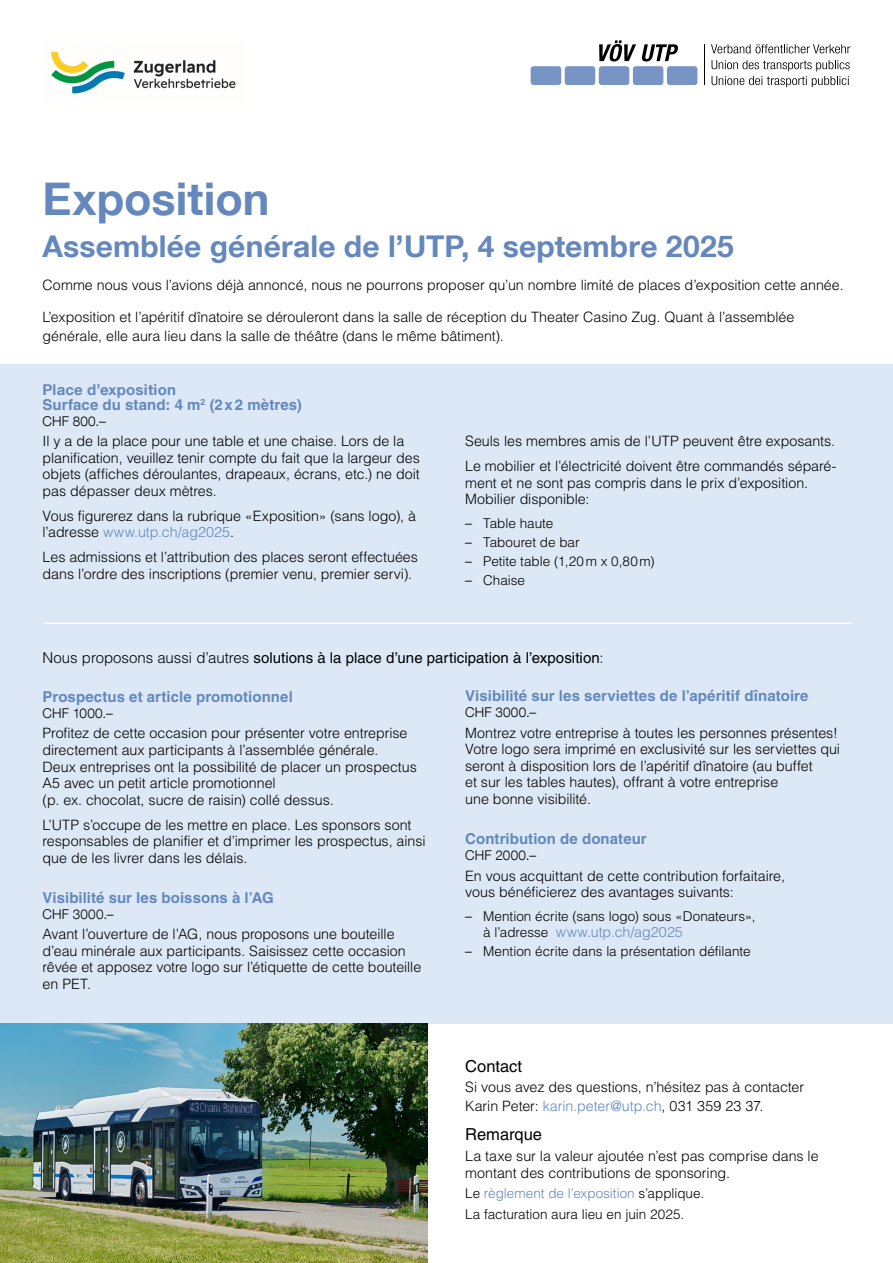
<style>
.page{position:relative;width:893px;height:1263px;background:#fff}
.page>*{position:absolute;margin:0;border:0;box-sizing:border-box;transform-origin:0 0}
.t1{font:700 45px "Helvetica Neue LT Com";color:#6488bd}
.t2{font:700 30px "Helvetica Neue LT Com";letter-spacing:.005em;color:#6488bd}
.t3{font:16.5px "Helvetica LT Std";color:#000}
.t4{font:700 15px "Helvetica LT Std";letter-spacing:.005em;color:#6488bd}
.t5{font:15px "Helvetica LT Std";letter-spacing:.005em;color:#000}
.t6{font:700 15px "Helvetica Neue LT Com";letter-spacing:.015em;color:#6488bd}
.t7{font:300 14.25px/16.5px "Helvetica LT Std";color:#000}
.t8{font:300 14.25px "Helvetica LT Std";letter-spacing:.005em;color:#6488bd}
.t9{font:300 13.5px/20.7px "Helvetica LT Std";color:#000}
.t10{font:300 13.5px "Helvetica Neue LT Com";letter-spacing:.01em;color:#000}
.s1{color:#6488bd}
.s2{font-family:"Helvetica Neue LT Com"}
.s3{font-weight:300}
.s4{font-size:13.5px;color:#000}
</style>
<div class="page">
<div style="left:0;top:364px;width:893px;height:659px;background:#dce8f5"></div>
<div style="left:667px;top:66px;width:30px;height:19px;background:#7894c5;border-radius:3px"></div>
<div style="left:633px;top:66px;width:30px;height:19px;background:#7894c5;border-radius:3px"></div>
<div style="left:599px;top:66px;width:30px;height:19px;background:#7894c5;border-radius:3px"></div>
<div style="left:565px;top:66px;width:30px;height:19px;background:#7894c5;border-radius:3px"></div>
<div style="left:531px;top:66px;width:30px;height:19px;background:#7894c5;border-radius:3px"></div>
<svg style="left:711px;top:44px;width:139px;height:9px"></svg>
<svg style="left:712px;top:60px;width:138px;height:27px"></svg>
<svg style="left:599px;top:40px;width:79px;height:21px"></svg>
<hr style="left:704px;top:44px;width:1px;height:41px;background:#000">
<img style="left:51px;top:51px;width:185px;height:43px">
<img style="left:0;top:1023px;width:428px;height:240px">
<hr style="left:44px;top:622px;width:808px;height:2px;background:#fff">
<h1 class="t1" style="left:43px;top:171px;width:229px">Exposition</h1>
<h2 class="t2" style="left:43px;top:228px;width:693px">Assemblée générale de l’UTP, 4 septembre 2025</h2>
<p class="t7" style="left:43px;top:276px;width:803px">Comme nous vous l’avions déjà annoncé, nous ne pourrons proposer qu’un nombre limité de places d’exposition cette année.</p>
<p class="t7" style="left:43px;top:307px;width:753px;line-height:19.5px">L’exposition et l’apéritif dînatoire se dérouleront dans la salle de réception du Theater Casino Zug. Quant à l’assemblée générale, elle aura lieu dans la salle de théâtre (dans le même bâtiment).</p>
<p class="t6" style="left:43px;top:380px;width:135px">Place d’exposition</p>
<p class="t4" style="left:43px;top:395px;width:261px">Surface du stand: 4 m<sup>2</sup> (2x2 mètres)</p>
<p class="t10" style="left:43px;top:412px;width:65px">CHF 800.–</p>
<p class="t7" style="left:43px;top:433px;width:379px">Il y a de la place pour une table et une chaise. Lors de la planification, veuillez tenir compte du fait que la largeur des objets (affiches déroulantes, drapeaux, écrans, etc.) ne doit pas dépasser deux mètres.</p>
<p class="t7" style="left:43px;top:507px;width:375px">Vous figurerez dans la rubrique «Exposition» (sans logo), à l’adresse <span class="s1">www.utp.ch/ag2025</span>.</p>
<p class="t7" style="left:43px;top:549px;width:377px">Les admissions et l’attribution des places seront effectuées dans l’ordre des inscriptions (premier venu, premier servi).</p>
<p class="t7" style="left:465px;top:428px;width:373px;line-height:25px">Seuls les membres amis de l’UTP peuvent être exposants.<br>Le mobilier et l’électricité doivent être commandés séparé-</p>
<p class="t7" style="left:465px;top:474px;width:344px">ment et ne sont pas compris dans le prix d’exposition.<br>Mobilier disponible:</p>
<p class="t9" style="left:465px;top:512px;width:90px"><span class="s2">–</span> Table haute</p>
<p class="t9" style="left:465px;top:532px;width:116px"><span class="s2">–</span> Tabouret de bar</p>
<p class="t9" style="left:465px;top:551px;width:191px"><span class="s2">–</span> Petite table (1,20m x 0,80m)</p>
<p class="t9" style="left:465px;top:570px;width:61px"><span class="s2">–</span> Chaise</p>
<p class="t5" style="left:43px;top:649px;width:562px"><span class="s3">Nous proposons aussi d’autres</span> solutions à la place d’une participation à l’exposition<span class="s3">:</span></p>
<p class="t4" style="left:43px;top:688px;width:252px">Prospectus et article promotionnel</p>
<p class="t10" style="left:43px;top:705px;width:72px">CHF 1000.–</p>
<p class="t7" style="left:43px;top:725px;width:376px">Profitez de cette occasion pour présenter votre entreprise directement aux participants à l’assemblée générale.<br>Deux entreprises ont la possibilité de placer un prospectus A5 avec un petit article promotionnel<br>(p. ex. chocolat, sucre de raisin) collé dessus.</p>
<p class="t7" style="left:43px;top:816px;width:385px">L’UTP s’occupe de les mettre en place. Les sponsors sont responsables de planifier et d’imprimer les prospectus, ainsi que de les livrer dans les délais.</p>
<p class="t4" style="left:43px;top:888px;width:233px">Visibilité sur les boissons à l’AG</p>
<p class="t10" style="left:43px;top:905px;width:73px">CHF 3000.–</p>
<p class="t7" style="left:43px;top:926px;width:380px">Avant l’ouverture de l’AG, nous proposons une bouteille d’eau minérale aux participants. Saisissez cette occasion rêvée et apposez votre logo sur l’étiquette de cette bouteille en PET.</p>
<p class="t4" style="left:465px;top:687px;width:345px">Visibilité sur les serviettes de l’apéritif dînatoire</p>
<p class="t10" style="left:465px;top:704px;width:73px">CHF 3000.–</p>
<p class="t7" style="left:465px;top:724px;width:376px">Montrez votre entreprise à toutes les personnes présentes!<br>Votre logo sera imprimé en exclusivité sur les serviettes qui seront à disposition lors de l’apéritif dînatoire (au buffet<br>et sur les tables hautes), offrant à votre entreprise<br>une bonne visibilité.</p>
<p class="t4" style="left:465px;top:830px;width:183px">Contribution de donateur</p>
<p class="t10" style="left:465px;top:847px;width:72px">CHF 2000.–</p>
<p class="t7" style="left:465px;top:867px;width:321px">En vous acquittant de cette contribution forfaitaire, vous bénéficierez des avantages suivants:</p>
<p class="t9" style="left:465px;top:905px;width:292px"><span class="s2">–</span> Mention écrite (sans logo) sous «Donateurs»,</p>
<p class="t8" style="left:483px;top:923px;width:201px"><span class="s4">à l’adresse</span> www.utp.ch/ag2025</p>
<p class="t9" style="left:465px;top:941px;width:287px"><span class="s2">–</span> Mention écrite dans la présentation défilante</p>
<p class="t3" style="left:465px;top:1057px;width:58px">Contact</p>
<p class="t7" style="left:465px;top:1076px;width:341px;line-height:19.5px">Si vous avez des questions, n’hésitez pas à contacter<br>Karin Peter: <span class="s1">karin.peter@utp.ch</span>, 031 359 23 37.</p>
<p class="t3" style="left:465px;top:1125px;width:78px">Remarque</p>
<p class="t7" style="left:465px;top:1147px;width:355px">La taxe sur la valeur ajoutée n’est pas comprise dans le montant des contributions de sponsoring.</p>
<p class="t9" style="left:465px;top:1183px;width:241px">Le <span class="s1">règlement de l’exposition</span> s’applique.<br>La facturation aura lieu en juin 2025.</p>
</div>
